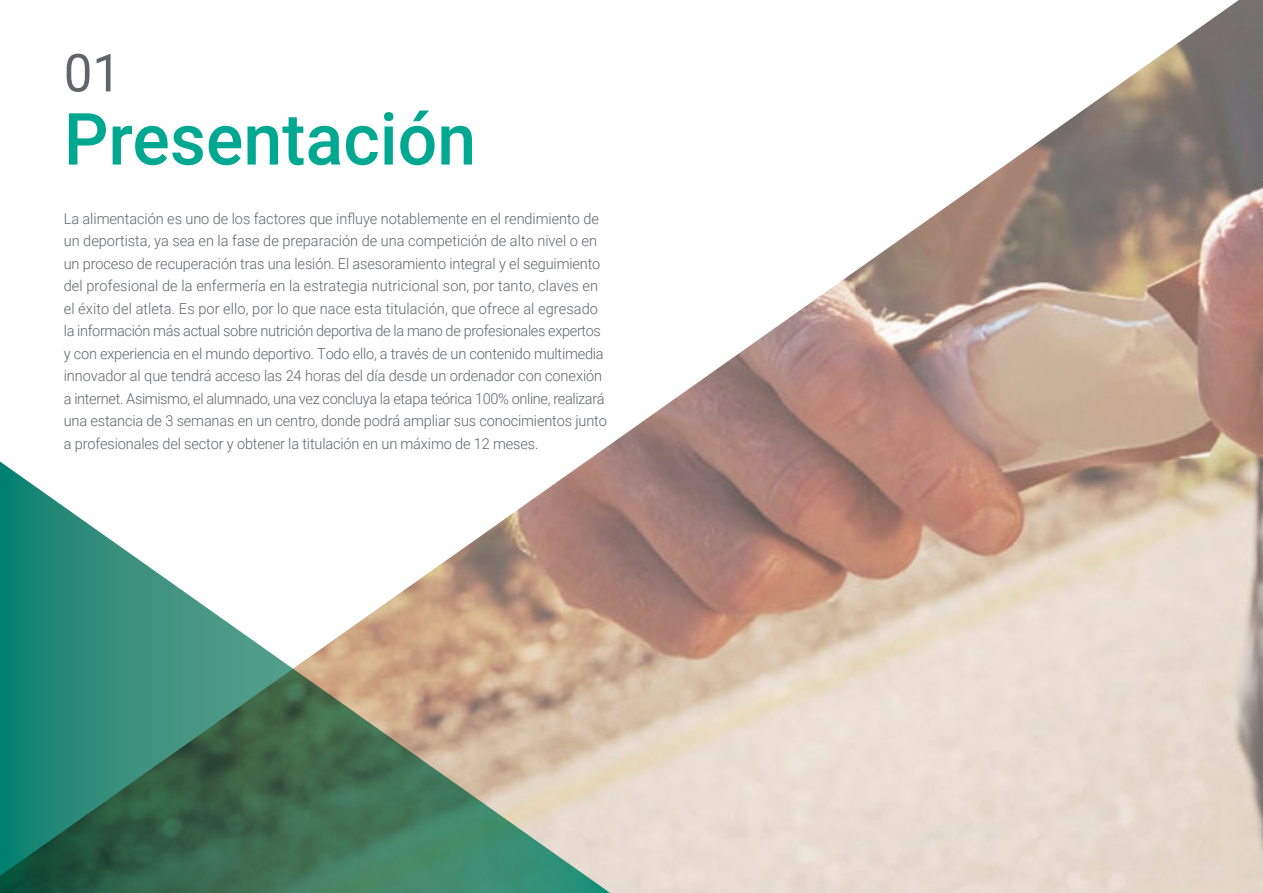
<style>
.page{position:relative;width:1263px;height:893px;background:#fff}
.page>*{position:absolute;margin:0;border:0;box-sizing:border-box;transform-origin:0 0}
.t1{font:500 72px "Roboto";color:#00a791}
.t2{font:52.5px "Roboto";color:#61646a}
.t3{font:300 15px/22.5px "Roboto";letter-spacing:-.01em;color:#61646a}
</style>
<div class="page">
<img style="left:608px;top:0;width:655px;height:893px">
<svg style="left:0;top:446px;width:640px;height:447px"></svg>
<h2 class="t2" style="left:64px;top:36px;width:59px">01</h2>
<h1 class="t1" style="left:64px;top:89px;width:414px">Presentación</h1>
<p class="t3" style="left:64px;top:207px;width:545px">La alimentación es uno de los factores que influye notablemente en el rendimiento de un deportista, ya sea en la fase de preparación de una competición de alto nivel o en un proceso de recuperación tras una lesión. El asesoramiento integral y el seguimiento del profesional de la enfermería en la estrategia nutricional son, por tanto, claves en el éxito del atleta. Es por ello, por lo que nace esta titulación, que ofrece al egresado la información más actual sobre nutrición deportiva de la mano de profesionales expertos y con experiencia en el mundo deportivo. Todo ello, a través de un contenido multimedia innovador al que tendrá acceso las 24 horas del día desde un ordenador con conexión a internet. Asimismo, el alumnado, una vez concluya la etapa teórica 100% online, realizará una estancia de 3 semanas en un centro, donde podrá ampliar sus conocimientos junto a profesionales del sector y obtener la titulación en un máximo de 12 meses.</p>
</div>
